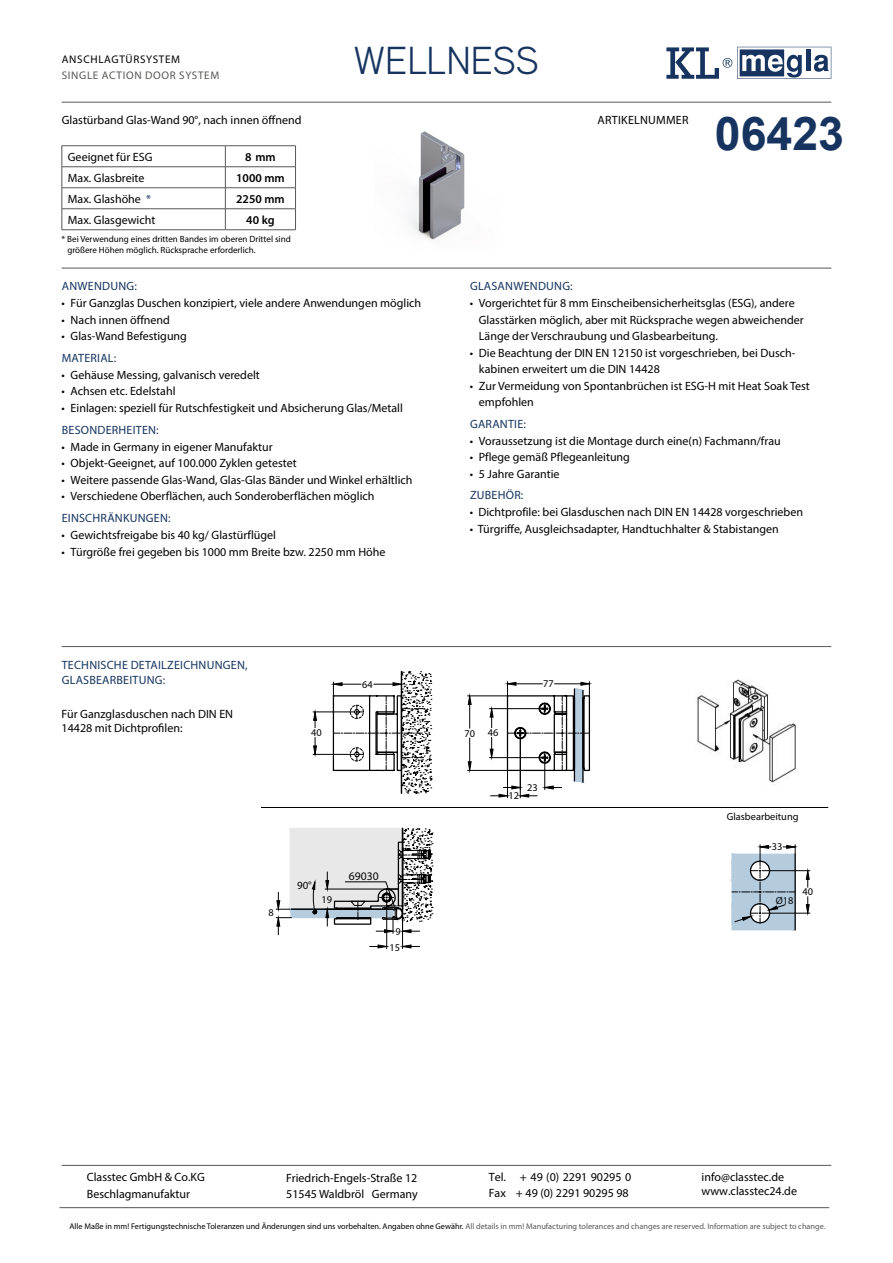
<style>
.page{position:relative;width:893px;height:1263px;background:#fff}
.page>*{position:absolute;margin:0;border:0;box-sizing:border-box;transform-origin:0 0}
.t1{font:700 46.5px "Arial";color:#16345f}
.t2{font:39px "Aaux Next";color:#16345f}
.t3{font:12px/16.5px "Myriad Pro";color:#000}
.t4{font:12px/15.8px "Myriad Pro";letter-spacing:.02em;color:#16345f}
.t5{font:600 12px "Myriad Pro";color:#000}
.t6{font:12px "Myriad Pro";letter-spacing:.02em;color:#000}
.t7{font:11.7px "Myriad Pro";color:#010202}
.t8{font:11.1px "Myriad Pro";letter-spacing:.06em;color:#575756}
.t9{font:11.1px "Myriad Pro";letter-spacing:.06em;color:#000}
.t10{font:10.95px "Myriad Pro";color:#000}
.t11{font:10.35px "Myriad Pro";color:#010202}
.t12{font:9px/10.5px "Myriad Pro";color:#000}
.t13{font:8.25px "Myriad Pro";color:#000}
.s1{color:#16345f}
.s2{color:#575756}
</style>
<div class="page">
<svg style="left:666px;top:47px;width:165px;height:32px"></svg>
<hr style="left:60px;top:1207px;width:769px;height:1px;background:#575756">
<hr style="left:62px;top:102px;width:769px;height:1px;background:#575756">
<hr style="left:62px;top:268px;width:769px;height:1px;background:#575756">
<hr style="left:62px;top:646px;width:769px;height:1px;background:#575756">
<hr style="left:62px;top:1165px;width:769px;height:1px;background:#575756">
<hr style="left:62px;top:145px;width:163px;height:1px;background:#575756">
<hr style="left:225px;top:145px;width:71px;height:1px;background:#575756">
<hr style="left:62px;top:166px;width:163px;height:1px;background:#575756">
<hr style="left:225px;top:166px;width:71px;height:1px;background:#575756">
<hr style="left:62px;top:187px;width:163px;height:1px;background:#575756">
<hr style="left:225px;top:187px;width:71px;height:1px;background:#575756">
<hr style="left:62px;top:208px;width:163px;height:1px;background:#575756">
<svg style="left:62px;top:146px;width:1px;height:83px"></svg>
<hr style="left:225px;top:208px;width:71px;height:1px;background:#575756">
<svg style="left:225px;top:146px;width:1px;height:83px"></svg>
<svg style="left:295px;top:146px;width:1px;height:83px"></svg>
<hr style="left:62px;top:229px;width:163px;height:1px;background:#575756">
<hr style="left:225px;top:229px;width:71px;height:1px;background:#575756">
<hr style="left:770px;top:870px;width:40px;height:1px;background:#000">
<hr style="left:770px;top:913px;width:40px;height:1px;background:#000">
<svg style="left:806px;top:870px;width:4px;height:17px"></svg>
<svg style="left:806px;top:897px;width:4px;height:17px"></svg>
<svg style="left:332px;top:671px;width:100px;height:123px"></svg>
<hr style="left:402px;top:917px;width:1px;height:32px;background:#000">
<hr style="left:386px;top:905px;width:1px;height:44px;background:#000">
<svg style="left:402px;top:944px;width:18px;height:5px"></svg>
<svg style="left:370px;top:944px;width:17px;height:5px"></svg>
<hr style="left:467px;top:696px;width:40px;height:1px;background:#000">
<hr style="left:467px;top:770px;width:40px;height:1px;background:#000">
<svg style="left:467px;top:695px;width:5px;height:33px"></svg>
<svg style="left:467px;top:738px;width:5px;height:33px"></svg>
<svg style="left:489px;top:682px;width:102px;height:116px"></svg>
<hr style="left:313px;top:712px;width:37px;height:1px;background:#000">
<hr style="left:313px;top:754px;width:37px;height:1px;background:#000">
<svg style="left:313px;top:711px;width:4px;height:17px"></svg>
<svg style="left:313px;top:737px;width:4px;height:18px"></svg>
<svg style="left:276px;top:827px;width:520px;height:108px"></svg>
<hr style="left:262px;top:807px;width:566px;height:1px;background:#000">
<img style="left:409px;top:131px;width:56px;height:109px">
<img style="left:696px;top:679px;width:100px;height:106px">
<p class="t9" style="left:62px;top:53px;width:120px">ANSCHLAGTÜRSYSTEM</p>
<p class="t8" style="left:62px;top:69px;width:159px">SINGLE ACTION DOOR SYSTEM</p>
<h2 class="t2" style="left:354px;top:34px;width:187px">WELLNESS</h2>
<p class="t3" style="left:62px;top:111px;width:241px">Glastürband Glas-Wand 90°, nach innen öffnend</p>
<p class="t6" style="left:598px;top:112px;width:93px">ARTIKELNUMMER</p>
<p class="t3" style="left:68px;top:148px;width:86px">Geeignet für ESG</p>
<p class="t5" style="left:245px;top:149px;width:32px">8 mm</p>
<p class="t3" style="left:68px;top:169px;width:78px">Max. Glasbreite</p>
<p class="t5" style="left:236px;top:170px;width:50px">1000 mm</p>
<p class="t3" style="left:68px;top:190px;width:85px">Max. Glashöhe <span class="s1">*</span></p>
<p class="t5" style="left:236px;top:191px;width:50px">2250 mm</p>
<p class="t3" style="left:68px;top:211px;width:89px">Max. Glasgewicht</p>
<p class="t5" style="left:246px;top:212px;width:30px">40 kg</p>
<p class="t12" style="left:67px;top:234px;width:225px;text-indent:-6px">* Bei Verwendung eines dritten Bandes im oberen Drittel sind größere Höhen möglich. Rücksprache erforderlich.</p>
<p class="t4" style="left:62px;top:278px;width:77px">ANWENDUNG:</p>
<p class="t4" style="left:470px;top:278px;width:104px">GLASANWENDUNG:</p>
<h1 class="t1" style="left:715px;top:101px;width:131px">06423</h1>
<p class="t3" style="left:62px;top:295px;width:361px">• Für Ganzglas Duschen konzipiert, viele andere Anwendungen möglich</p>
<p class="t3" style="left:62px;top:311px;width:110px">• Nach innen öffnend</p>
<p class="t3" style="left:62px;top:328px;width:127px">• Glas-Wand Befestigung</p>
<p class="t3" style="left:62px;top:366px;width:200px">• Gehäuse Messing, galvanisch veredelt</p>
<p class="t3" style="left:62px;top:383px;width:115px">• Achsen etc. Edelstahl</p>
<p class="t3" style="left:62px;top:399px;width:343px">• Einlagen: speziell für Rutschfestigkeit und Absicherung Glas/Metall</p>
<p class="t3" style="left:62px;top:438px;width:213px">• Made in Germany in eigener Manufaktur</p>
<p class="t3" style="left:62px;top:455px;width:237px">• Objekt-Geeignet, auf 100.000 Zyklen getestet</p>
<p class="t3" style="left:62px;top:471px;width:352px">• Weitere passende Glas-Wand, Glas-Glas Bänder und Winkel erhältlich</p>
<p class="t3" style="left:62px;top:488px;width:314px">• Verschiedene Oberflächen, auch Sonderoberflächen möglich</p>
<p class="t3" style="left:62px;top:527px;width:216px">• Gewichtsfreigabe bis 40 kg/ Glastürflügel</p>
<p class="t3" style="left:62px;top:543px;width:325px">• Türgröße frei gegeben bis 1000 mm Breite bzw. 2250 mm Höhe</p>
<p class="t4" style="left:62px;top:350px;width:56px">MATERIAL:</p>
<p class="t4" style="left:62px;top:421px;width:98px">BESONDERHEITEN:</p>
<p class="t4" style="left:62px;top:510px;width:110px">EINSCHRÄNKUNGEN:</p>
<p class="t4" style="left:62px;top:656px;width:187px">TECHNISCHE DETAILZEICHNUNGEN,<br>GLASBEARBEITUNG:</p>
<p class="t3" style="left:62px;top:706px;width:173px;line-height:14.4px">Für Ganzglasduschen nach DIN EN<br>14428 mit Dichtprofilen:</p>
<p class="t11" style="left:311px;top:726px;width:12px">40</p>
<p class="t11" style="left:362px;top:678px;width:12px">64</p>
<p class="t11" style="left:268px;top:906px;width:7px">8</p>
<p class="t10" style="left:297px;top:879px;width:16px">90°</p>
<p class="t11" style="left:322px;top:893px;width:12px">19</p>
<p class="t7" style="left:349px;top:868px;width:31px">69030</p>
<p class="t11" style="left:395px;top:925px;width:7px">9</p>
<p class="t11" style="left:389px;top:941px;width:12px">15</p>
<p class="t3" style="left:479px;top:294px;width:326px;text-indent:-9px">• Vorgerichtet für 8 mm Einscheibensicherheitsglas (ESG), andere<br>Glasstärken möglich, aber mit Rücksprache wegen abweichender<br>Länge der Verschraubung und Glasbearbeitung.</p>
<p class="t3" style="left:479px;top:344px;width:318px;text-indent:-9px">• Die Beachtung der DIN EN 12150 ist vorgeschrieben, bei Dusch&shy;kabinen erweitert um die DIN 14428</p>
<p class="t3" style="left:479px;top:377px;width:333px;text-indent:-9px">• Zur Vermeidung von Spontanbrüchen ist ESG-H mit Heat Soak Test empfohlen</p>
<p class="t3" style="left:470px;top:432px;width:312px">• Voraussetzung ist die Montage durch eine(n) Fachmann/frau</p>
<p class="t3" style="left:470px;top:449px;width:162px">• Pflege gemäß Pflegeanleitung</p>
<p class="t3" style="left:470px;top:465px;width:91px">• 5 Jahre Garantie</p>
<p class="t3" style="left:470px;top:504px;width:335px">• Dichtprofile: bei Glasduschen nach DIN EN 14428 vorgeschrieben</p>
<p class="t3" style="left:470px;top:520px;width:311px">• Türgriffe, Ausgleichsadapter, Handtuchhalter &amp; Stabistangen</p>
<p class="t4" style="left:470px;top:416px;width:57px">GARANTIE:</p>
<p class="t4" style="left:470px;top:487px;width:55px">ZUBEHÖR:</p>
<p class="t11" style="left:465px;top:726px;width:35px">70 46</p>
<p class="t11" style="left:543px;top:677px;width:12px">77</p>
<p class="t11" style="left:508px;top:789px;width:12px">12</p>
<p class="t11" style="left:527px;top:781px;width:12px">23</p>
<p class="t11" style="left:727px;top:810px;width:73px">Glasbearbeitung</p>
<p class="t11" style="left:772px;top:840px;width:12px">33</p>
<p class="t11" style="left:776px;top:894px;width:19px">Ø18</p>
<p class="t11" style="left:802px;top:885px;width:12px">40</p>
<p class="t3" style="left:87px;top:1168px;width:120px">Classtec GmbH &amp; Co.KG<br>Beschlagmanufaktur</p>
<p class="t3" style="left:489px;top:1168px;width:144px;line-height:16px">Tel. + 49 (0) 2291 90295 0<br>Fax + 49 (0) 2291 90295 98</p>
<p class="t3" style="left:702px;top:1170px;width:97px;line-height:14px">info@classtec.de www.classtec24.de</p>
<p class="t3" style="left:286px;top:1169px;width:133px">Friedrich-Engels-Straße 12<br>51545 Waldbröl Germany</p>
<p class="t13" style="left:70px;top:1221px;width:757px">Alle Maße in mm! Fertigungstechnische Toleranzen und Änderungen sind uns vorbehalten. Angaben ohne Gewähr. <span class="s2">All details in mm! Manufacturing tolerances and changes are reserved. Information are subject to change.</span></p>
</div>
